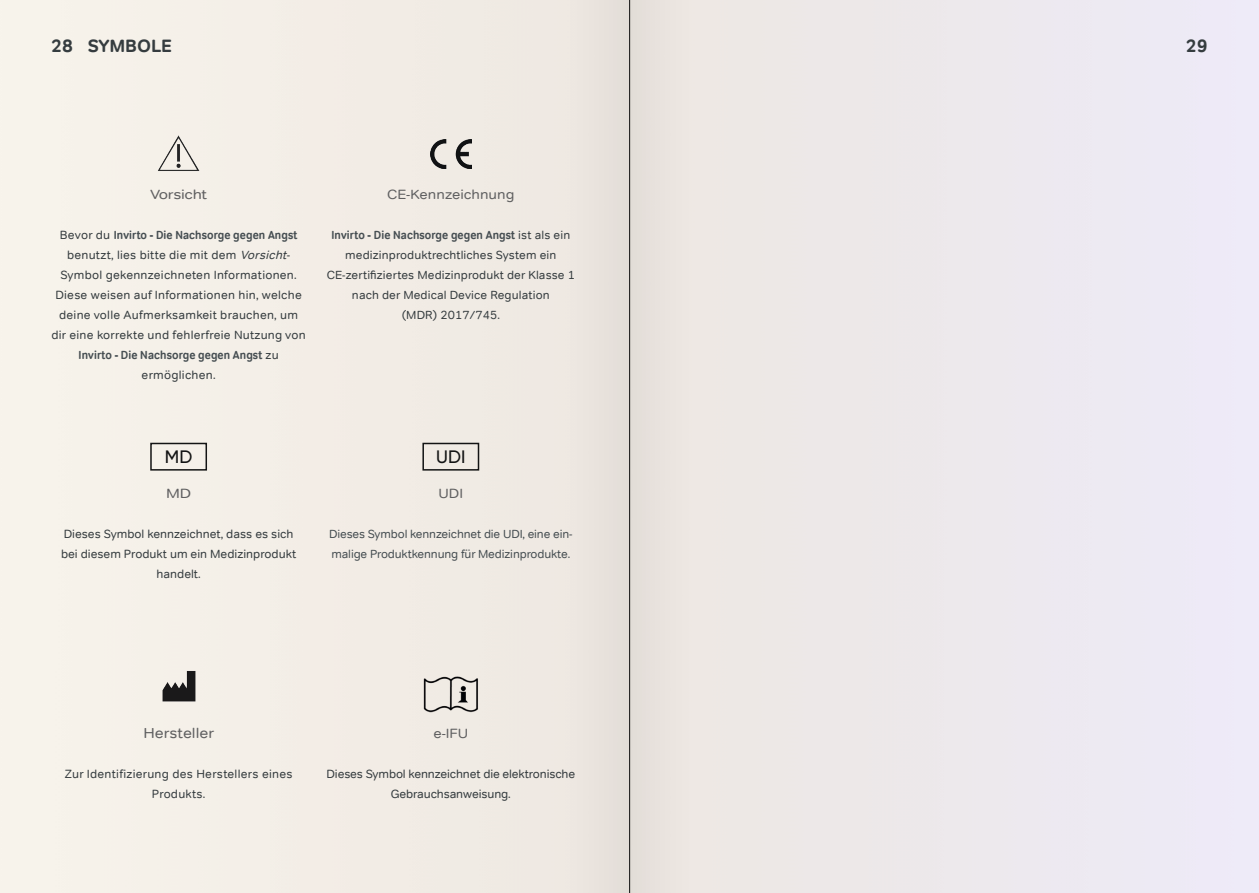
<style>
.page{position:relative;width:1259px;height:893px;background:#fff}
.page>*{position:absolute;margin:0;border:0;box-sizing:border-box;transform-origin:0 0}
.Page_Info{font:700 18px "Tondo";color:#353c3f}
.t1{font:500 18px "Gilroy";color:#131414}
.Body_Text{font:14.55px "Tondo";color:#606061;scale:1.09 1}
.Body_Text-2{font:13.5px "Tondo";color:#606061;scale:1.09 1}
.Body_Text-3{font:13.5px "Tondo";letter-spacing:-.02em;color:#606061;scale:1.18 1}
.Body_Text-4{font:13.5px "Tondo";color:#606061;scale:1.18 1}
.Absatzformat_1{font:12px/20px "Tondo";letter-spacing:.02em;color:#353c3f;text-align:center}
.Absatzformat_1-2{font:12px/20px "Tondo";color:#353c3f;text-align:center}
.Absatzformat_1-3{font:12px/20px "Tondo";letter-spacing:-.01em;color:#353c3f;text-align:center}
.Absatzformat_1-4{font:11.85px "Tondo";letter-spacing:.01em;color:#353c3f}
.Absatzformat_1-5{font:11.85px "Tondo Signage";letter-spacing:.01em;color:#464e52}
.Absatzformat_1-6{font:11.85px/20px "Tondo";letter-spacing:-.01em;color:#464e52}
.s1{font-family:"Tondo";font-size:12px;color:#353c3f}
.s2{font-style:italic}
.s3{font-family:"Tondo";color:#353c3f}
</style>
<div class="page">
<img style="left:0;top:0;width:1259px;height:893px">
<img style="left:153px;top:127px;width:51px;height:53px">
<img style="left:430px;top:139px;width:41px;height:29px">
<div style="left:560px;top:0;width:138px;height:893px;background:#e9e3de"></div>
<hr style="left:629px;top:0;width:1px;height:893px;background:#131414">
<div style="left:150px;top:443px;width:57px;height:28px;border:2px solid #131414"></div>
<div style="left:422px;top:443px;width:57px;height:28px;border:2px solid #131414"></div>
<img style="left:423px;top:676px;width:55px;height:37px">
<img style="left:157px;top:665px;width:43px;height:42px">
<p class="Page_Info" style="left:51px;top:35px;width:23px">28</p>
<p class="Page_Info" style="left:88px;top:35px;width:86px">SYMBOLE</p>
<p class="Page_Info" style="left:1186px;top:35px;width:23px">29</p>
<p class="Body_Text-3" style="left:150px;top:186px;width:50px">Vorsicht</p>
<p class="Absatzformat_1-5" style="left:60px;top:228px;width:239px"><span class="s1">Bevor du</span> Invirto - Die Nachsorge gegen Angst</p>
<p class="Absatzformat_1" style="left:51px;top:245px;width:256px">benutzt, lies bitte die mit dem <span class="s2">Vorsicht</span>-Symbol gekennzeichneten Informationen.<br>Diese weisen auf Informationen hin, welche deine volle Aufmerksamkeit brauchen, um dir eine korrekte und fehlerfreie Nutzung von</p>
<p class="Absatzformat_1-5" style="left:79px;top:347px;width:201px">Invirto - Die Nachsorge gegen Angst <span class="s1">zu</span></p>
<p class="Absatzformat_1" style="left:142px;top:365px;width:75px">ermöglichen.</p>
<p class="Body_Text-2" style="left:387px;top:186px;width:118px">CE-Kennzeichnung</p>
<p class="Absatzformat_1-5" style="left:331px;top:228px;width:240px">Invirto - Die Nachsorge gegen Angst <span class="s3">ist als ein</span></p>
<p class="Absatzformat_1-4" style="left:345px;top:248px;width:213px">medizinproduktrechtliches System ein</p>
<p class="Absatzformat_1-4" style="left:327px;top:268px;width:250px">CE-zertifiziertes Medizinprodukt der Klasse 1</p>
<p class="Absatzformat_1-4" style="left:352px;top:288px;width:199px">nach der Medical Device Regulation</p>
<p class="Absatzformat_1-4" style="left:402px;top:308px;width:100px">(MDR) 2017/745.</p>
<p class="t1" style="left:165px;top:445px;width:29px">MD</p>
<p class="t1" style="left:436px;top:445px;width:31px">UDI</p>
<p class="Body_Text-4" style="left:166px;top:486px;width:23px">MD</p>
<p class="Absatzformat_1-2" style="left:61px;top:524px;width:237px">Dieses Symbol kennzeichnet, dass es sich bei diesem Produkt um ein Medizinprodukt handelt.</p>
<p class="Body_Text-2" style="left:438px;top:486px;width:24px">UDI</p>
<p class="Absatzformat_1-6" style="left:329px;top:524px;width:245px">Dieses Symbol kennzeichnet die UDI, eine ein&shy;malige Produktkennung für Medizinprodukte.</p>
<p class="Body_Text" style="left:143px;top:724px;width:66px">Hersteller</p>
<p class="Absatzformat_1" style="left:65px;top:764px;width:229px">Zur Identifizierung des Herstellers eines<br>Produkts.</p>
<p class="Body_Text-2" style="left:433px;top:725px;width:34px">e-IFU</p>
<p class="Absatzformat_1-3" style="left:326px;top:764px;width:250px">Dieses Symbol kennzeichnet die elektronische<br>Gebrauchsanweisung.</p>
</div>
